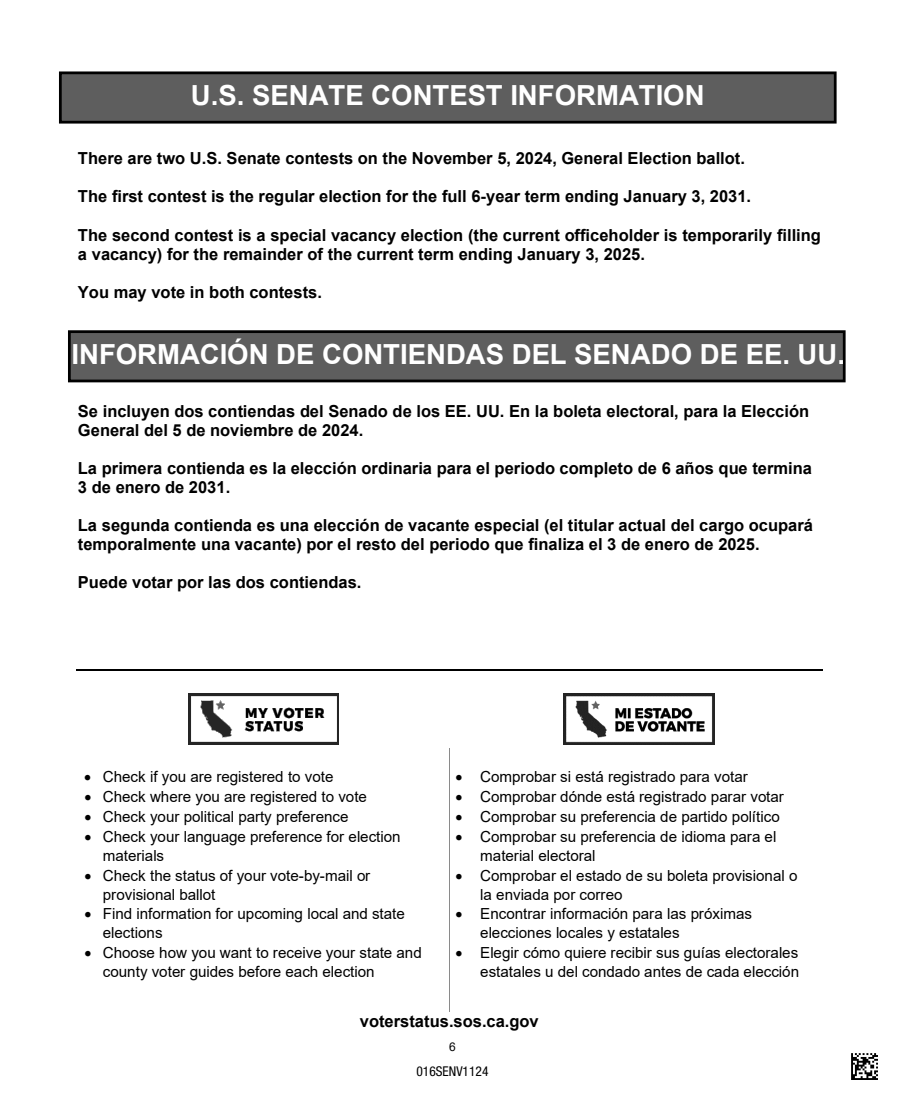
<style>
.page{position:relative;width:905px;height:1107px;background:#fff}
.page>*{position:absolute;margin:0;border:0;box-sizing:border-box;transform-origin:0 0}
.t1{font:700 27.75px "Arial";color:#fff}
.t2{font:700 16.65px/19px "Arial";color:#000}
.t3{font:15.3px/18.9px "Arial";color:#000}
.t4{font:condensed 13.5px "Helvetica Neue LT Std";color:#000}
.t5{font:12px "Arial";color:#000}
</style>
<div class="page">
<hr style="left:76px;top:669px;width:746px;height:2px;background:#000">
<hr style="left:448px;top:748px;width:1px;height:264px;background:#8a8a8a">
<div style="left:60px;top:73px;width:775px;height:49px;background:#5e5e5e"></div>
<div style="left:59px;top:71px;width:777px;height:53px;border:3px solid #000"></div>
<div style="left:69px;top:332px;width:775px;height:49px;background:#5e5e5e"></div>
<div style="left:68px;top:330px;width:777px;height:52px;border:3px solid #000"></div>
<img style="left:564px;top:694px;width:150px;height:50px">
<img style="left:188px;top:694px;width:151px;height:50px">
<svg style="left:851px;top:1053px;width:27px;height:25px"></svg>
<hr style="left:851px;top:1078px;width:27px;height:2px;background:#000">
<h1 class="t1" style="left:191px;top:76px;width:515px">U.S. SENATE CONTEST INFORMATION</h1>
<p class="t2" style="left:78px;top:149px;width:668px">There are two U.S. Senate contests on the November 5, 2024, General Election ballot.</p>
<p class="t2" style="left:78px;top:187px;width:674px">The first contest is the regular election for the full 6-year term ending January 3, 2031.</p>
<p class="t2" style="left:78px;top:225px;width:744px">The second contest is a special vacancy election (the current officeholder is temporarily filling a vacancy) for the remainder of the current term ending January 3, 2025.</p>
<p class="t2" style="left:78px;top:283px;width:245px">You may vote in both contests.</p>
<h1 class="t1" style="left:71px;top:335px;width:775px">INFORMACIÓN DE CONTIENDAS DEL SENADO DE EE. UU.</h1>
<p class="t2" style="left:78px;top:402px;width:732px">Se incluyen dos contiendas del Senado de los EE. UU. En la boleta electoral, para la Elección<br>General del 5 de noviembre de 2024.</p>
<p class="t2" style="left:78px;top:459px;width:735px">La primera contienda es la elección ordinaria para el periodo completo de 6 años que termina<br>3 de enero de 2031.</p>
<p class="t2" style="left:78px;top:516px;width:736px">La segunda contienda es una elección de vacante especial (el titular actual del cargo ocupará temporalmente una vacante) por el resto del periodo que finaliza el 3 de enero de 2025.</p>
<p class="t2" style="left:78px;top:573px;width:285px">Puede votar por las dos contiendas.</p>
<p class="t3" style="left:455px;top:767px;width:294px">• Comprobar si está registrado para votar</p>
<p class="t3" style="left:455px;top:787px;width:330px">• Comprobar dónde está registrado parar votar</p>
<p class="t3" style="left:455px;top:807px;width:326px">• Comprobar su preferencia de partido político</p>
<p class="t3" style="left:480px;top:827px;width:298px;text-indent:-25px">• Comprobar su preferencia de idioma para el material electoral</p>
<p class="t3" style="left:480px;top:866px;width:319px;text-indent:-25px">• Comprobar el estado de su boleta provisional o la enviada por correo</p>
<p class="t3" style="left:480px;top:905px;width:273px;text-indent:-25px">• Encontrar información para las próximas elecciones locales y estatales</p>
<p class="t3" style="left:455px;top:943px;width:345px;text-align:right">• Elegir cómo quiere recibir sus guías electorales estatales u del condado antes de cada elección</p>
<p class="t2" style="left:360px;top:1012px;width:180px">voterstatus.sos.ca.gov</p>
<p class="t3" style="left:84px;top:767px;width:251px">• Check if you are registered to vote</p>
<p class="t3" style="left:84px;top:787px;width:284px">• Check where you are registered to vote</p>
<p class="t3" style="left:84px;top:807px;width:266px">• Check your political party preference</p>
<p class="t3" style="left:103px;top:827px;width:299px;text-indent:-18px">• Check your language preference for election materials</p>
<p class="t3" style="left:103px;top:866px;width:269px;text-indent:-18px">• Check the status of your vote-by-mail or provisional ballot</p>
<p class="t3" style="left:103px;top:905px;width:303px;text-indent:-18px">• Find information for upcoming local and state elections</p>
<p class="t3" style="left:103px;top:943px;width:320px;text-indent:-18px">• Choose how you want to receive your state and county voter guides before each election</p>
<p class="t5" style="left:449px;top:1039px;width:8px">6</p>
<p class="t4" style="left:416px;top:1064px;width:74px">016SENV1124</p>
</div>
